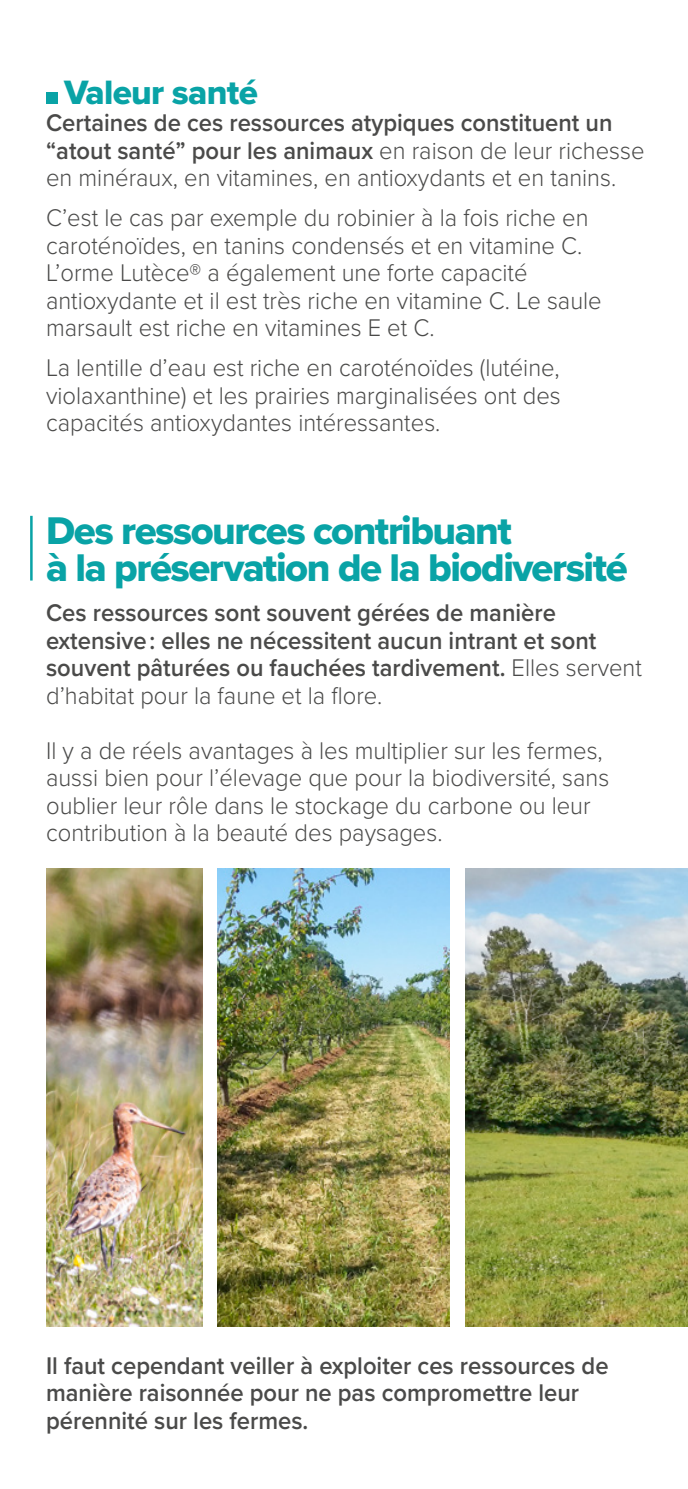
<style>
.page{position:relative;width:688px;height:1489px;background:#fff}
.page>*{position:absolute;margin:0;border:0;box-sizing:border-box;transform-origin:0 0}
.t1{font:40px/37.5px "Proxima Nova Extrabld";letter-spacing:-.04em;color:#09a3a6}
.t2{font:35px "Proxima Nova Extrabld";letter-spacing:-.02em;color:#09a3a6}
.t3{font:300 25px/27.5px "Proxima Nova";color:#4a4a49;scale:.95 1}
.t4{font:600 25px/27.5px "Proxima Nova";color:#4a4a49;scale:.95 1}
.s1{font-weight:300}
</style>
<div class="page">
<hr style="left:30px;top:516px;width:3px;height:64px;background:#09a3a6">
<div style="left:46px;top:92px;width:12px;height:11px;background:#09a3a6"></div>
<img style="left:46px;top:868px;width:157px;height:458px">
<img style="left:217px;top:868px;width:232px;height:458px">
<img style="left:465px;top:868px;width:222px;height:458px">
<h2 class="t2" style="left:64px;top:66px;width:195px">Valeur santé</h2>
<p class="t4" style="left:46px;top:108px;width:631px">Certaines de ces ressources atypiques constituent un “atout santé” pour les animaux <span class="s1">en raison de leur richesse en minéraux, en vitamines, en antioxydants et en tanins.</span></p>
<p class="t3" style="left:46px;top:203px;width:586px">C’est le cas par exemple du robinier à la fois riche en caroténoïdes, en tanins condensés et en vitamine C.<br>L’orme Lutèce® a également une forte capacité antioxydante et il est très riche en vitamine C. Le saule marsault est riche en vitamines E et C.</p>
<p class="t3" style="left:46px;top:353px;width:543px;text-align:justify">La lentille d’eau est riche en caroténoïdes (lutéine, violaxanthine) et les prairies marginalisées ont des capacités antioxydantes intéressantes.</p>
<h1 class="t1" style="left:46px;top:511px;width:583px">Des ressources contribuant<br>à la préservation de la biodiversité</h1>
<p class="t4" style="left:46px;top:598px;width:628px">Ces ressources sont souvent gérées de manière extensive : elles ne nécessitent aucun intrant et sont souvent pâturées ou fauchées tardivement. <span class="s1">Elles servent d’habitat pour la faune et la flore.</span></p>
<p class="t3" style="left:46px;top:735px;width:594px">Il y a de réels avantages à les multiplier sur les fermes, aussi bien pour l’élevage que pour la biodiversité, sans oublier leur rôle dans le stockage du carbone ou leur contribution à la beauté des paysages.</p>
<p class="t4" style="left:46px;top:1350px;width:593px">Il faut cependant veiller à exploiter ces ressources de manière raisonnée pour ne pas compromettre leur pérennité sur les fermes.</p>
</div>
